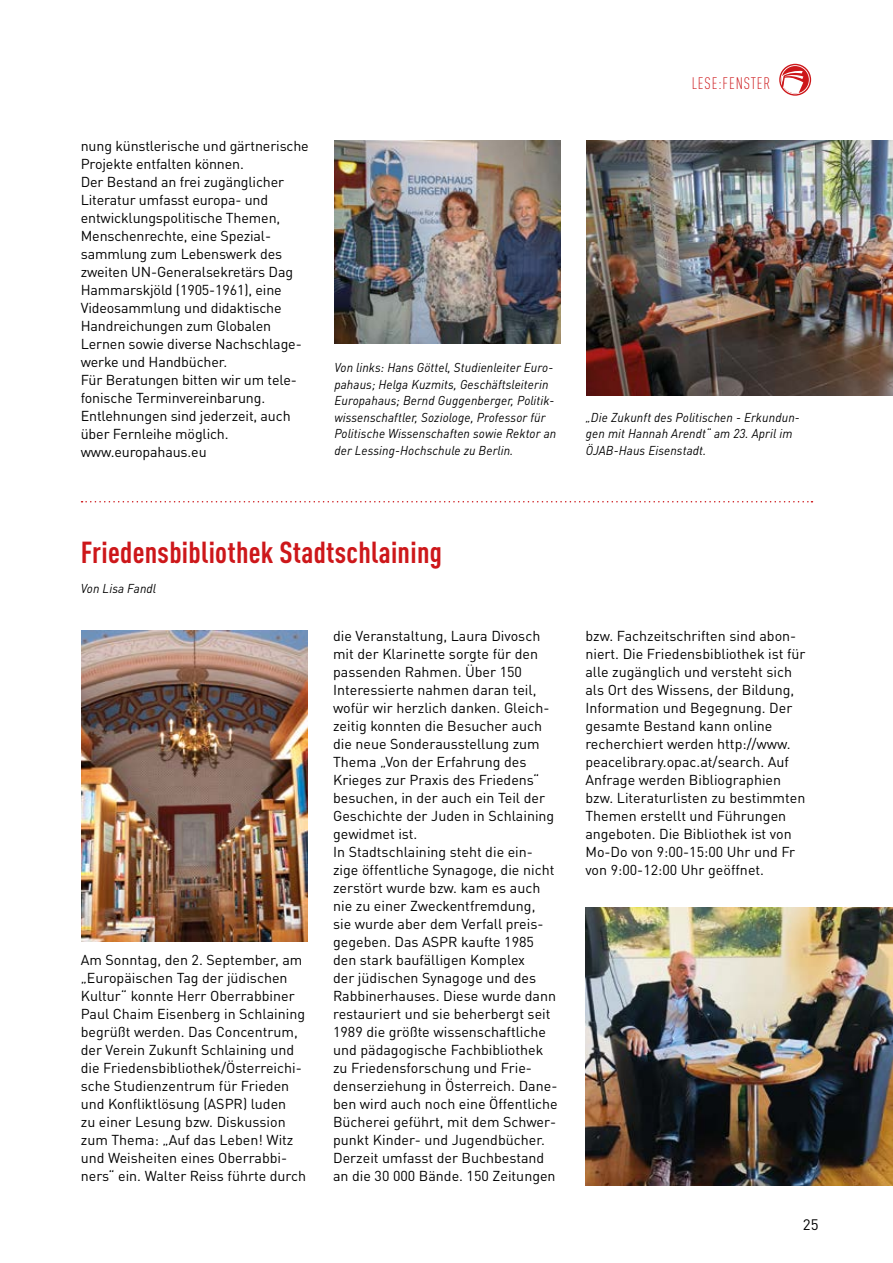
<style>
.page{position:relative;width:893px;height:1263px;background:#fff}
.page>*{position:absolute;margin:0;border:0;box-sizing:border-box;transform-origin:0 0}
.t1{font:700 condensed 30px "DIN Pro";letter-spacing:.01em;color:#cd171a}
.t2{font:300 condensed 16.5px "DIN Pro";letter-spacing:.05em;color:#cd171a}
.t3{font:15px "DIN Pro";color:#000}
.t4{font:14.25px/18px "DIN Pro";color:#000}
.t5{font:italic 12.75px/16.5px "DIN Pro";letter-spacing:.01em;color:#000;scale:.95 1}
</style>
<div class="page">
<svg style="left:779px;top:64px;width:32px;height:32px"></svg>
<img style="left:334px;top:140px;width:226px;height:203px">
<img style="left:587px;top:140px;width:306px;height:255px">
<svg style="left:82px;top:501px;width:730px;height:1px"></svg>
<img style="left:82px;top:630px;width:226px;height:312px">
<img style="left:585px;top:908px;width:308px;height:277px">
<p class="t4" style="left:81px;top:136px;width:230px">nung künstlerische und gärtnerische<br>Projekte entfalten können.<br>Der Bestand an frei zugänglicher<br>Literatur umfasst europa- und entwicklungspolitische Themen,<br>Menschenrechte, eine Spezial&shy;sammlung zum Lebenswerk des zweiten UN-Generalsekretärs Dag<br>Hammarskjöld (1905-1961), eine<br>Videosammlung und didaktische<br>Handreichungen zum Globalen<br>Lernen sowie diverse Nachschlage&shy;werke und Handbücher.<br>Für Beratungen bitten wir um tele&shy;fonische Terminvereinbarung.<br>Entlehnungen sind jederzeit, auch über Fernleihe möglich. www.europahaus.eu</p>
<p class="t5" style="left:334px;top:358px;width:235px">Von links: Hans Göttel, Studienleiter Euro&shy;pahaus; Helga Kuzmits, Geschäftsleiterin Europahaus; Bernd Guggenberger, Politik&shy;wissenschaftler, Soziologe, Professor für Politische Wissenschaften sowie Rektor an der Lessing-Hochschule zu Berlin.</p>
<p class="t2" style="left:692px;top:72px;width:80px">LESE:FENSTER</p>
<p class="t5" style="left:586px;top:408px;width:227px">„Die Zukunft des Politischen - Erkundun&shy;gen mit Hannah Arendt“ am 23. April im<br>ÖJAB-Haus Eisenstadt.</p>
<h1 class="t1" style="left:81px;top:530px;width:363px">Friedensbibliothek Stadtschlaining</h1>
<p class="t5" style="left:81px;top:579px;width:81px">Von Lisa Fandl</p>
<p class="t4" style="left:333px;top:626px;width:226px">die Veranstaltung, Laura Divosch mit der Klarinette sorgte für den passenden Rahmen. Über 150<br>Interessierte nahmen daran teil, wofür wir herzlich danken. Gleich&shy;zeitig konnten die Besucher auch die neue Sonderausstellung zum<br>Thema „Von der Erfahrung des<br>Krieges zur Praxis des Friedens“ besuchen, in der auch ein Teil der<br>Geschichte der Juden in Schlaining gewidmet ist.<br>In Stadtschlaining steht die ein&shy;zige öffentliche Synagoge, die nicht zerstört wurde bzw. kam es auch nie zu einer Zweckentfremdung,<br>sie wurde aber dem Verfall preis&shy;gegeben. Das ASPR kaufte 1985 den stark baufälligen Komplex<br>der jüdischen Synagoge und des<br>Rabbinerhauses. Diese wurde dann restauriert und sie beherbergt seit<br>1989 die größte wissenschaftliche und pädagogische Fachbibliothek zu Friedensforschung und Frie&shy;denserziehung in Österreich. Dane&shy;ben wird auch noch eine Öffentliche<br>Bücherei geführt, mit dem Schwer&shy;punkt Kinder- und Jugendbücher.<br>Derzeit umfasst der Buchbestand an die 30 000 Bände. 150 Zeitungen</p>
<p class="t4" style="left:585px;top:626px;width:222px">bzw. Fachzeitschriften sind abon&shy;niert. Die Friedensbibliothek ist für alle zugänglich und versteht sich als Ort des Wissens, der Bildung, Information und Begegnung. Der gesamte Bestand kann online recherchiert werden http://www. peacelibrary.opac.at/search. Auf Anfrage werden Bibliographien bzw. Literaturlisten zu bestimmten Themen erstellt und Führungen angeboten. Die Bibliothek ist von Mo-Do von 9:00-15:00 Uhr und Fr von 9:00-12:00 Uhr geöffnet.</p>
<p class="t4" style="left:81px;top:950px;width:227px">Am Sonntag, den 2. September, am „Europäischen Tag der jüdischen Kultur“ konnte Herr Oberrabbiner Paul Chaim Eisenberg in Schlaining begrüßt werden. Das Concentrum, der Verein Zukunft Schlaining und die Friedensbibliothek/Österreichi&shy;sche Studienzentrum für Frieden und Konfliktlösung (ASPR) luden<br>zu einer Lesung bzw. Diskussion zum Thema: „Auf das Leben! Witz und Weisheiten eines Oberrabbi&shy;ners“ ein. Walter Reiss führte durch</p>
<p class="t3" style="left:803px;top:1213px;width:17px">25</p>
</div>
